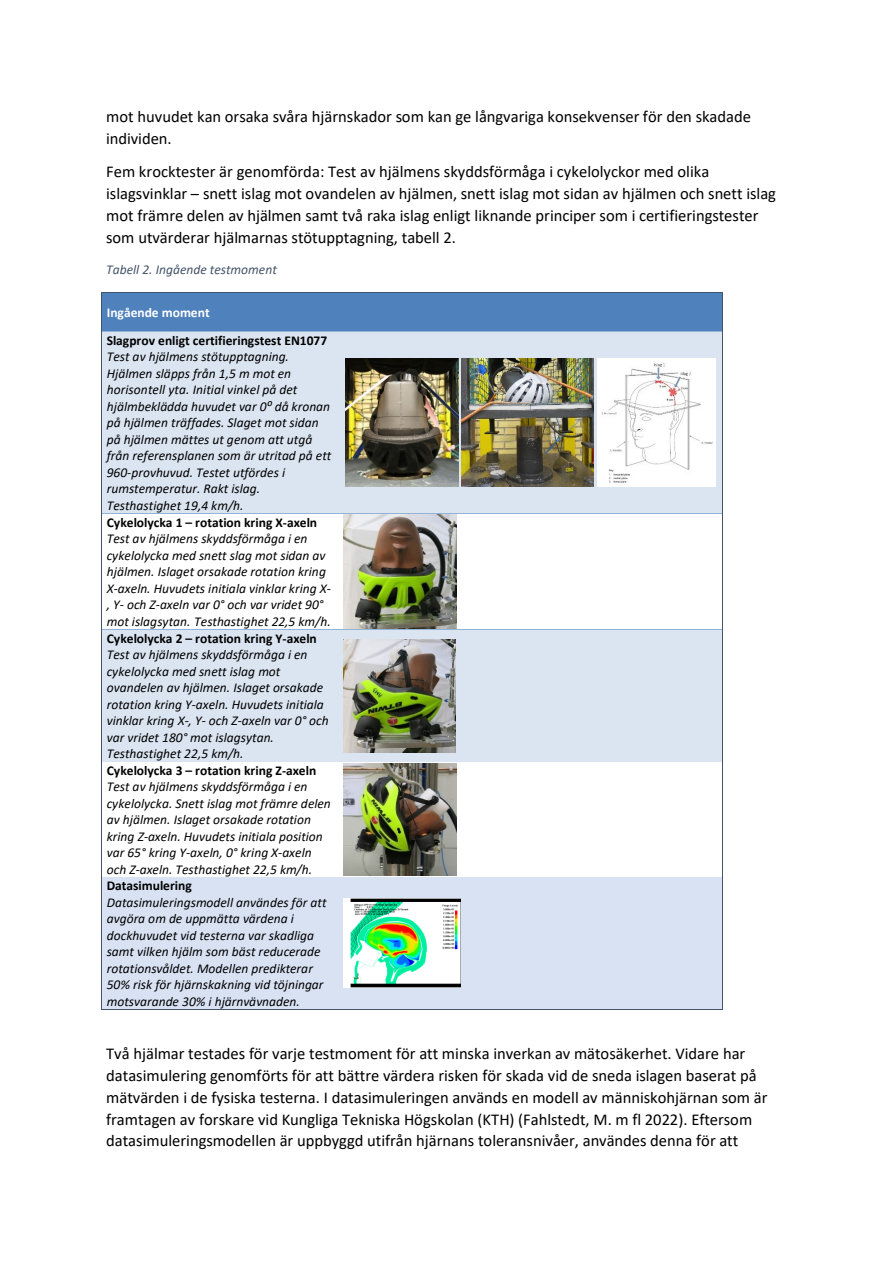
<style>
.page{position:relative;width:893px;height:1263px;background:#fff}
.page>*{position:absolute;margin:0;border:0;box-sizing:border-box;transform-origin:0 0}
.t1{font:16.5px/21.8px "Calibri";color:#000}
.t2{font:italic 13.5px/16.5px "Calibri";color:#000}
.t3{font:700 13.5px "Calibri";color:#000}
.t4{font:italic 13.5px "Calibri";color:#44546a}
.t5{font:700 13.5px "Calibri";color:#fff}
</style>
<div class="page">
<div style="left:102px;top:293px;width:236px;height:38px;background:#4f81bd"></div>
<div style="left:338px;top:293px;width:385px;height:38px;background:#4f81bd"></div>
<hr style="left:102px;top:292px;width:236px;height:1px;background:#44546a">
<hr style="left:338px;top:292px;width:385px;height:1px;background:#44546a">
<hr style="left:101px;top:293px;width:1px;height:38px;background:#44546a">
<hr style="left:723px;top:293px;width:1px;height:38px;background:#44546a">
<div style="left:102px;top:332px;width:236px;height:181px;background:#dbe5f1"></div>
<div style="left:338px;top:332px;width:385px;height:181px;background:#dbe5f1"></div>
<svg style="left:345px;top:358px;width:371px;height:129px"></svg>
<hr style="left:102px;top:331px;width:236px;height:1px;background:#95b3d7">
<hr style="left:338px;top:331px;width:385px;height:1px;background:#95b3d7">
<hr style="left:101px;top:332px;width:1px;height:181px;background:#44546a">
<hr style="left:723px;top:332px;width:1px;height:181px;background:#44546a">
<hr style="left:102px;top:513px;width:236px;height:1px;background:#95b3d7">
<hr style="left:338px;top:513px;width:385px;height:1px;background:#95b3d7">
<hr style="left:101px;top:514px;width:1px;height:115px;background:#44546a">
<hr style="left:723px;top:514px;width:1px;height:115px;background:#44546a">
<div style="left:102px;top:630px;width:236px;height:132px;background:#dbe5f1"></div>
<div style="left:338px;top:630px;width:385px;height:132px;background:#dbe5f1"></div>
<hr style="left:102px;top:629px;width:236px;height:1px;background:#95b3d7">
<hr style="left:338px;top:629px;width:385px;height:1px;background:#95b3d7">
<hr style="left:101px;top:630px;width:1px;height:132px;background:#44546a">
<hr style="left:723px;top:630px;width:1px;height:132px;background:#44546a">
<hr style="left:101px;top:762px;width:1px;height:115px;background:#44546a">
<hr style="left:723px;top:762px;width:1px;height:115px;background:#44546a">
<div style="left:102px;top:877px;width:236px;height:132px;background:#d9e2f3"></div>
<div style="left:338px;top:877px;width:385px;height:132px;background:#d9e2f3"></div>
<hr style="left:101px;top:877px;width:1px;height:132px;background:#44546a">
<hr style="left:102px;top:1009px;width:236px;height:1px;background:#44546a">
<hr style="left:337px;top:1009px;width:386px;height:1px;background:#44546a">
<hr style="left:723px;top:877px;width:1px;height:132px;background:#44546a">
<img style="left:345px;top:359px;width:113px;height:127px">
<img style="left:462px;top:358px;width:132px;height:128px">
<img style="left:597px;top:359px;width:118px;height:127px">
<img style="left:343px;top:514px;width:113px;height:114px">
<img style="left:343px;top:640px;width:113px;height:112px">
<img style="left:343px;top:763px;width:113px;height:113px">
<img style="left:343px;top:898px;width:117px;height:90px">
<p class="t1" style="left:106px;top:105px;width:646px">mot huvudet kan orsaka svåra hjärnskador som kan ge långvariga konsekvenser för den skadade individen.</p>
<p class="t1" style="left:106px;top:161px;width:671px">Fem krocktester är genomförda: Test av hjälmens skyddsförmåga i cykelolyckor med olika islagsvinklar – snett islag mot ovandelen av hjälmen, snett islag mot sidan av hjälmen och snett islag mot främre delen av hjälmen samt två raka islag enligt liknande principer som i certifieringstester som utvärderar hjälmarnas stötupptagning, tabell 2.</p>
<p class="t4" style="left:106px;top:260px;width:172px">Tabell 2. Ingående testmoment</p>
<p class="t5" style="left:107px;top:303px;width:104px">Ingående moment</p>
<p class="t3" style="left:107px;top:331px;width:222px">Slagprov enligt certifieringstest EN1077</p>
<p class="t2" style="left:107px;top:348px;width:226px">Test av hjälmens stötupptagning.<br>Hjälmen släpps från 1,5 m mot en horisontell yta. Initial vinkel på det hjälmbeklädda huvudet var 0⁰ då kronan på hjälmen träffades. Slaget mot sidan på hjälmen mättes ut genom att utgå från referensplanen som är utritad på ett 960-provhuvud. Testet utfördes i rumstemperatur. Rakt islag.<br>Testhastighet 19,4 km/h.</p>
<p class="t3" style="left:107px;top:513px;width:212px">Cykelolycka 1 – rotation kring X-axeln</p>
<p class="t2" style="left:107px;top:530px;width:226px">Test av hjälmens skyddsförmåga i en cykelolycka med snett slag mot sidan av hjälmen. Islaget orsakade rotation kring X-axeln. Huvudets initiala vinklar kring X-, Y- och Z-axeln var 0° och var vridet 90° mot islagsytan. Testhastighet 22,5 km/h.</p>
<p class="t3" style="left:107px;top:629px;width:212px">Cykelolycka 2 – rotation kring Y-axeln</p>
<p class="t2" style="left:107px;top:646px;width:224px">Test av hjälmens skyddsförmåga i en cykelolycka med snett islag mot ovandelen av hjälmen. Islaget orsakade rotation kring Y-axeln. Huvudets initiala vinklar kring X-, Y- och Z-axeln var 0° och var vridet 180° mot islagsytan.<br>Testhastighet 22,5 km/h.</p>
<p class="t3" style="left:107px;top:761px;width:211px">Cykelolycka 3 – rotation kring Z-axeln</p>
<p class="t2" style="left:107px;top:778px;width:226px">Test av hjälmens skyddsförmåga i en cykelolycka. Snett islag mot främre delen av hjälmen. Islaget orsakade rotation kring Z-axeln. Huvudets initiala position var 65° kring Y-axeln, 0° kring X-axeln och Z-axeln. Testhastighet 22,5 km/h.</p>
<p class="t3" style="left:107px;top:876px;width:87px">Datasimulering</p>
<p class="t2" style="left:107px;top:893px;width:221px">Datasimuleringsmodell användes för att avgöra om de uppmätta värdena i dockhuvudet vid testerna var skadliga samt vilken hjälm som bäst reducerade rotationsvåldet. Modellen predikterar 50% risk för hjärnskakning vid töjningar motsvarande 30% i hjärnvävnaden.</p>
<p class="t1" style="left:106px;top:1043px;width:663px">Två hjälmar testades för varje testmoment för att minska inverkan av mätosäkerhet. Vidare har datasimulering genomförts för att bättre värdera risken för skada vid de sneda islagen baserat på mätvärden i de fysiska testerna. I datasimuleringen används en modell av människohjärnan som är framtagen av forskare vid Kungliga Tekniska Högskolan (KTH) (Fahlstedt, M. m fl 2022). Eftersom datasimuleringsmodellen är uppbyggd utifrån hjärnans toleransnivåer, användes denna för att</p>
</div>
